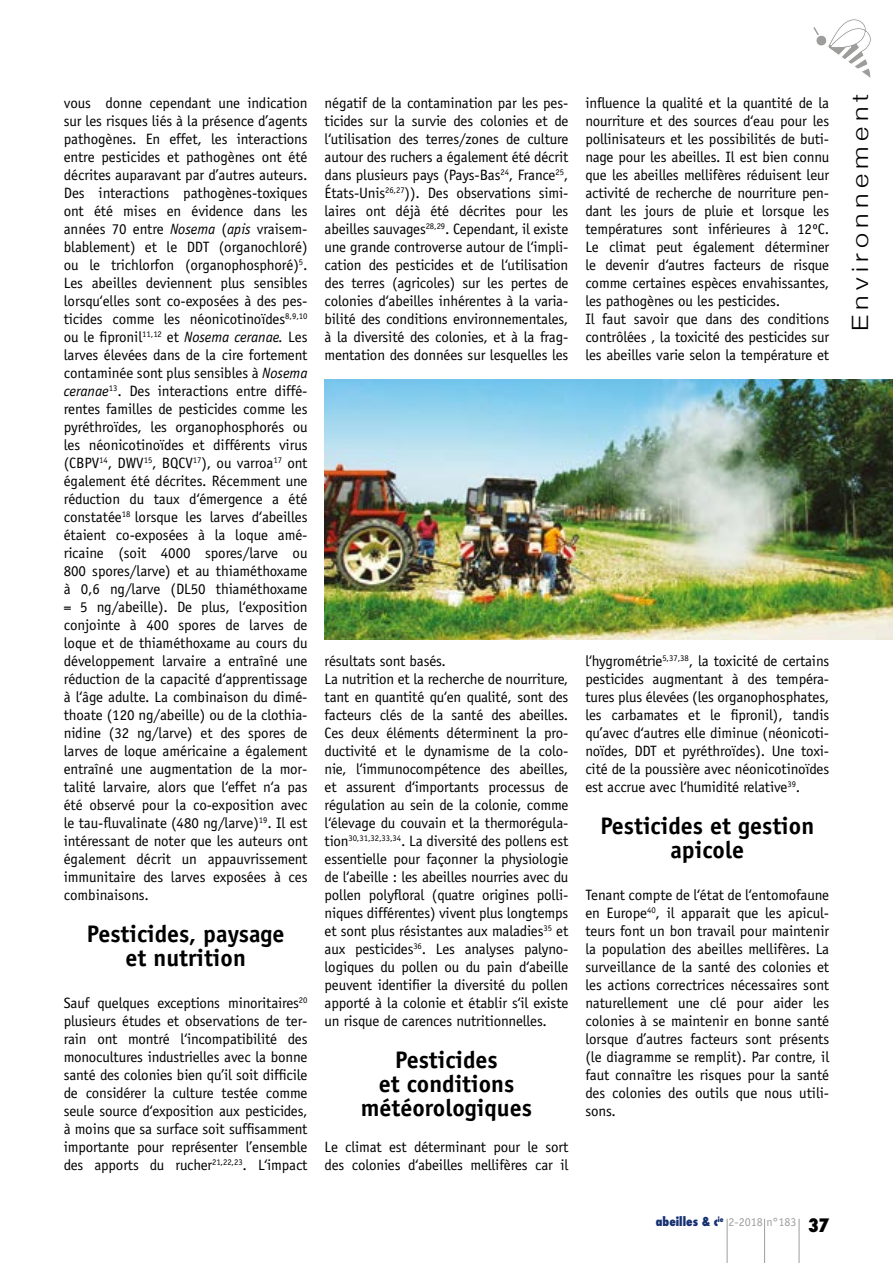
<style>
.page{position:relative;width:893px;height:1263px;background:#fff}
.page>*{position:absolute;margin:0;border:0;box-sizing:border-box;transform-origin:0 0}
.t1{font:700 24px/24px "Officina Sans";color:#000;text-align:center}
.t2{font:300 22.5px "Helvetica Neue";letter-spacing:.2em;color:#000;scale:1.2 1}
.t3{font:800 condensed 18px "Futura";color:#000}
.t4{font:15px/18px "Officina Sans";letter-spacing:-.01em;color:#000;text-align:justify}
.t5{font:12px "Officina Sans";color:#9d9d9c}
.s1{font-style:italic}
.s2{font-family:"Futura";font-weight:800;font-stretch:condensed;color:#163072}
</style>
<div class="page">
<svg style="left:813px;top:19px;width:58px;height:59px"></svg>
<hr style="left:727px;top:1219px;width:1px;height:44px;background:#9d9d9c">
<hr style="left:764px;top:1219px;width:1px;height:44px;background:#9d9d9c">
<hr style="left:799px;top:1219px;width:1px;height:44px;background:#9d9d9c">
<img style="left:325px;top:380px;width:568px;height:259px">
<p class="t4" style="left:64px;top:94px;width:245px">vous donne cependant une indication sur les risques liés à la présence d’agents pathogènes. En effet, les interactions entre pesticides et pathogènes ont été décrites auparavant par d’autres auteurs.<br>Des interactions pathogènes-toxiques ont été mises en évidence dans les années 70 entre <span class="s1">Nosema</span> (<span class="s1">apis</span> vraisem&shy;blablement) et le DDT (organochloré) ou le trichlorfon (organophosphoré)<sup>5</sup>.<br>Les abeilles deviennent plus sensibles lorsqu‘elles sont co-exposées à des pes&shy;ticides comme les néonicotinoïdes<sup>8,9,10 </sup>ou le fipronil<sup>11,12</sup> et <span class="s1">Nosema ceranae.</span> Les larves élevées dans de la cire fortement contaminée sont plus sensibles à <span class="s1">Nosema ceranae</span><sup>13</sup>. Des interactions entre diffé&shy;rentes familles de pesticides comme les pyréthroïdes, les organophosphorés ou les néonicotinoïdes et différents virus (CBPV<sup>14</sup>, DWV<sup>15</sup>, BQCV<sup>17</sup>), ou varroa<sup>17</sup> ont également été décrites. Récemment une réduction du taux d‘émergence a été constatée<sup>18</sup> lorsque les larves d‘abeilles étaient co-exposées à la loque amé&shy;ricaine (soit 4000 spores/larve ou 800 spores/larve) et au thiaméthoxame à 0,6 ng/larve (DL50 thiaméthoxame = 5 ng/abeille). De plus, l‘exposition conjointe à 400 spores de larves de loque et de thiaméthoxame au cours du développement larvaire a entraîné une réduction de la capacité d‘apprentissage à l‘âge adulte. La combinaison du dimé&shy;thoate (120 ng/abeille) ou de la clothia&shy;nidine (32 ng/larve) et des spores de larves de loque américaine a également entraîné une augmentation de la mor&shy;talité larvaire, alors que l‘effet n‘a pas été observé pour la co-exposition avec le tau-fluvalinate (480 ng/larve)<sup>19</sup>. Il est intéressant de noter que les auteurs ont également décrit un appauvrissement immunitaire des larves exposées à ces combinaisons.</p>
<h1 class="t1" style="left:87px;top:922px;width:199px">Pesticides, paysage et nutrition</h1>
<p class="t4" style="left:64px;top:994px;width:245px">Sauf quelques exceptions minoritaires<sup>20 </sup>plusieurs études et observations de ter&shy;rain ont montré l‘incompatibilité des monocultures industrielles avec la bonne santé des colonies bien qu’il soit difficile de considérer la culture testée comme seule source d‘exposition aux pesticides, à moins que sa surface soit suffisamment importante pour représenter l’ensemble des apports du rucher<sup>21,22,23</sup>. L‘impact</p>
<p class="t4" style="left:325px;top:94px;width:245px">négatif de la contamination par les pes&shy;ticides sur la survie des colonies et de l‘utilisation des terres/zones de culture autour des ruchers a également été décrit dans plusieurs pays (Pays-Bas<sup>24</sup>, France<sup>25</sup>, États-Unis<sup>26,27</sup>)). Des observations simi&shy;laires ont déjà été décrites pour les abeilles sauvages<sup>28,29</sup>. Cependant, il existe une grande controverse autour de l‘impli&shy;cation des pesticides et de l‘utilisation des terres (agricoles) sur les pertes de colonies d‘abeilles inhérentes à la varia&shy;bilité des conditions environnementales, à la diversité des colonies, et à la frag&shy;mentation des données sur lesquelles les</p>
<p class="t4" style="left:585px;top:94px;width:245px;text-align:left">influence la qualité et la quantité de la nourriture et des sources d‘eau pour les pollinisateurs et les possibilités de buti&shy;nage pour les abeilles. Il est bien connu que les abeilles mellifères réduisent leur activité de recherche de nourriture pen&shy;dant les jours de pluie et lorsque les températures sont inférieures à 12ºC.<br>Le climat peut également déterminer le devenir d‘autres facteurs de risque comme certaines espèces envahissantes, les pathogènes ou les pesticides.<br>Il faut savoir que dans des conditions contrôlées , la toxicité des pesticides sur les abeilles varie selon la température et</p>
<p class="t4" style="left:325px;top:652px;width:245px;text-align:left">résultats sont basés.<br>La nutrition et la recherche de nourriture, tant en quantité qu‘en qualité, sont des facteurs clés de la santé des abeilles.<br>Ces deux éléments déterminent la pro&shy;ductivité et le dynamisme de la colo&shy;nie, l‘immunocompétence des abeilles, et assurent d‘importants processus de régulation au sein de la colonie, comme l‘élevage du couvain et la thermorégula&shy;tion<sup>30,31,32,33,34</sup>. La diversité des pollens est essentielle pour façonner la physiologie de l‘abeille : les abeilles nourries avec du pollen polyfloral (quatre origines polli&shy;niques différentes) vivent plus longtemps et sont plus résistantes aux maladies<sup>35</sup> et aux pesticides<sup>36</sup>. Les analyses palyno&shy;logiques du pollen ou du pain d‘abeille peuvent identifier la diversité du pollen apporté à la colonie et établir s‘il existe un risque de carences nutritionnelles.</p>
<h1 class="t1" style="left:361px;top:1048px;width:173px">Pesticides<br>et conditions météorologiques</h1>
<p class="t4" style="left:325px;top:1138px;width:245px">Le climat est déterminant pour le sort des colonies d‘abeilles mellifères car il</p>
<p class="t4" style="left:585px;top:652px;width:245px">l‘hygrométrie<sup>5,37,38</sup>, la toxicité de certains pesticides augmentant à des tempéra&shy;tures plus élevées (les organophosphates, les carbamates et le fipronil), tandis qu’avec d‘autres elle diminue (néonicoti&shy;noïdes, DDT et pyréthroïdes). Une toxi&shy;cité de la poussière avec néonicotinoïdes est accrue avec l‘humidité relative<sup>39</sup>.</p>
<h1 class="t1" style="left:600px;top:814px;width:215px">Pesticides et gestion apicole</h1>
<p class="t4" style="left:585px;top:886px;width:245px">Tenant compte de l‘état de l‘entomofaune en Europe<sup>40</sup>, il apparait que les apicul&shy;teurs font un bon travail pour maintenir la population des abeilles mellifères. La surveillance de la santé des colonies et les actions correctrices nécessaires sont naturellement une clé pour aider les colonies à se maintenir en bonne santé lorsque d’autres facteurs sont présents (le diagramme se remplit). Par contre, il faut connaître les risques pour la santé des colonies des outils que nous utili&shy;sons.</p>
<p class="t5" style="left:656px;top:1215px;width:142px"><span class="s2">abeilles &amp; c</span><sup>ie</sup> 2-2018 n°183</p>
<p class="t3" style="left:808px;top:1213px;width:23px">37</p>
<h2 class="t2" style="left:842px;top:331px;width:200px;rotate:-90deg">Environnement</h2>
</div>
